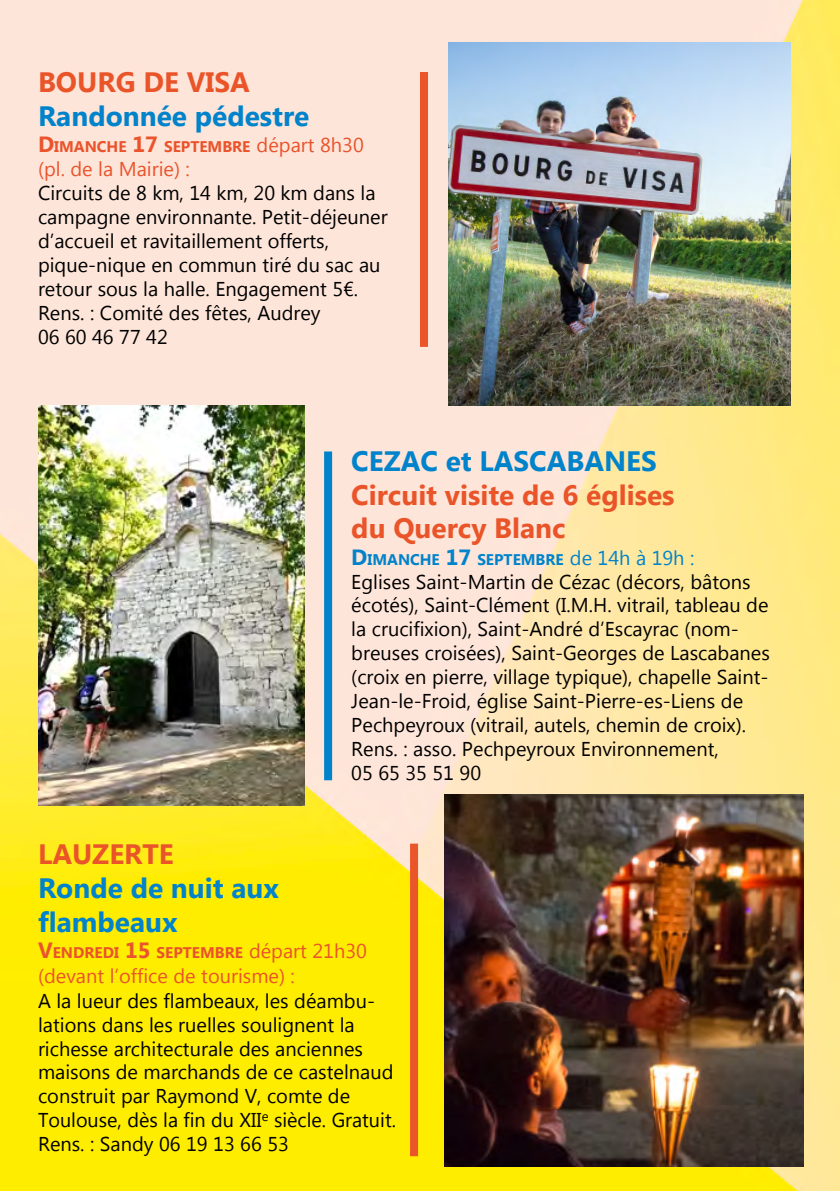
<style>
.page{position:relative;width:840px;height:1191px;background:#fff}
.page>*{position:absolute;margin:0;border:0;box-sizing:border-box;transform-origin:0 0}
.t1{font:700 28px/33.6px "Myanmar Text";color:#0083cb}
.t2{font:700 28px/33.6px "Myanmar Text";color:#ea5429}
.t3{font:20px/23.8px "Myanmar Text";color:#000}
.t4{font:20px "Myanmar Text";color:#ea532b}
.t5{font:700 15.4px "Myanmar Text";color:#ea532b}
.t6{font:700 15.4px "Myanmar Text";color:#0083ca}
.s1{font-size:22px}
.s2{font-style:inherit}
.s3{font-weight:400;font-size:20px}
</style>
<div class="page">
<img style="left:0;top:0;width:839px;height:1191px">
<div style="left:420px;top:72px;width:8px;height:275px;background:#ea5529"></div>
<img style="left:448px;top:43px;width:341px;height:362px">
<img style="left:38px;top:405px;width:267px;height:400px">
<div style="left:324px;top:451px;width:8px;height:329px;background:#0083cb"></div>
<div style="left:410px;top:843px;width:8px;height:313px;background:#ea5529"></div>
<img style="left:444px;top:794px;width:358px;height:372px">
<h1 class="t2" style="left:38px;top:66px;width:213px">BOURG DE VISA</h1>
<h1 class="t1" style="left:38px;top:100px;width:273px">Randonnée pédestre</h1>
<p class="t5" style="left:38px;top:138px;width:327px"><span class="s1">D</span>IMANCHE <span class="s1">17</span> <span class="s2">S</span>EPTEMBRE <span class="s3">départ 8h30</span></p>
<p class="t4" style="left:38px;top:158px;width:153px">(pl. de la Mairie) :</p>
<p class="t3" style="left:38px;top:181px;width:351px">Circuits de 8 km, 14 km, 20 km dans la campagne environnante. Petit-déjeuner d’accueil et ravitaillement offerts, pique-nique en commun tiré du sac au retour sous la halle. Engagement 5€.<br>Rens. : Comité des fêtes, Audrey<br>06 60 46 77 42</p>
<h1 class="t1" style="left:351px;top:445px;width:307px">CEZAC et LASCABANES</h1>
<h1 class="t2" style="left:351px;top:478px;width:324px">Circuit visite de 6 églises du Quercy Blanc</h1>
<p class="t6" style="left:351px;top:550px;width:344px"><span class="s1">D</span>IMANCHE <span class="s1">17</span> SEPTEMBRE <span class="s3">de 14h à 19h :</span></p>
<p class="t3" style="left:351px;top:570px;width:420px">Eglises Saint-Martin de Cézac (décors, bâtons écotés), Saint-Clément (I.M.H. vitrail, tableau de la crucifixion), Saint-André d’Escayrac (nom&shy;breuses croisées), Saint-Georges de Lascabanes (croix en pierre, village typique), chapelle Saint-Jean-le-Froid, église Saint-Pierre-es-Liens de Pechpeyroux (vitrail, autels, chemin de croix).<br>Rens. : asso. Pechpeyroux Environnement,<br>05 65 35 51 90</p>
<h1 class="t2" style="left:38px;top:837px;width:137px">LAUZERTE</h1>
<h1 class="t1" style="left:38px;top:871px;width:242px">Ronde de nuit aux flambeaux</h1>
<p class="t5" style="left:38px;top:943px;width:330px"><span class="s1">V</span>ENDREDI <span class="s1">15</span> <span class="s2">S</span>EPTEMBRE <span class="s3">départ 21h30</span></p>
<p class="t4" style="left:38px;top:964px;width:258px">(devant l’office de tourisme) :</p>
<p class="t3" style="left:38px;top:989px;width:359px">A la lueur des flambeaux, les déambu&shy;lations dans les ruelles soulignent la richesse architecturale des anciennes maisons de marchands de ce castelnaud construit par Raymond V, comte de Toulouse, dès la fin du XII<sup>e</sup> siècle. Gratuit.<br>Rens. : Sandy 06 19 13 66 53</p>
</div>
